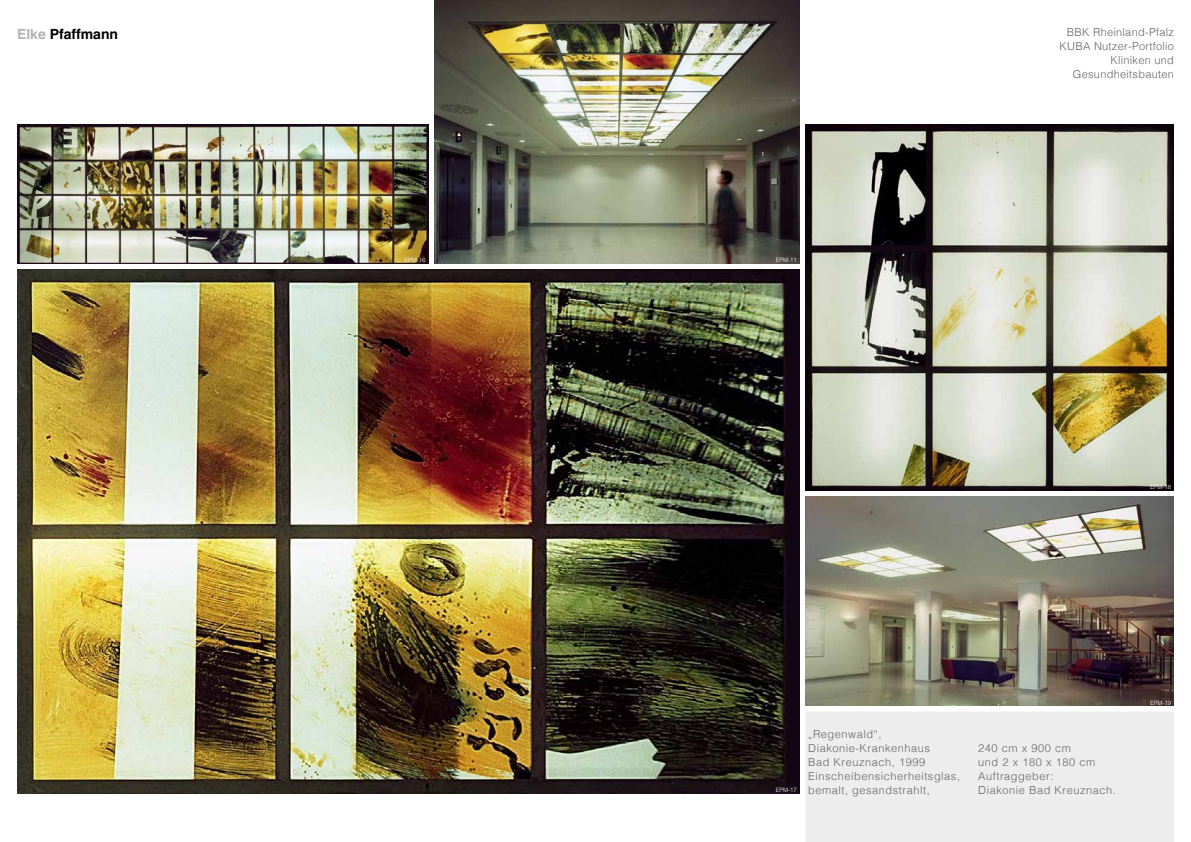
<style>
.page{position:relative;width:1191px;height:842px;background:#fff}
.page>*{position:absolute;margin:0;border:0;box-sizing:border-box;transform-origin:0 0}
.t1{font:700 14px "Helvetica";color:#000}
.t2{font:300 11px/14px "Helvetica";letter-spacing:.05em;color:#646363}
.t3{font:300 11px/14px "Helvetica";letter-spacing:.025em;color:#646363;text-align:right}
.t4{font:300 6px "Helvetica";color:#fff}
.s1{color:#b3b2b2}
</style>
<div class="page">
<img style="left:17px;top:125px;width:411px;height:139px">
<img style="left:17px;top:269px;width:782px;height:525px">
<img style="left:805px;top:125px;width:369px;height:365px">
<img style="left:805px;top:496px;width:369px;height:210px">
<img style="left:434px;top:0;width:365px;height:264px">
<div style="left:806px;top:712px;width:367px;height:129px;background:#ededed"></div>
<div style="left:805px;top:711px;width:369px;height:131px;border:1px solid #ededed"></div>
<p class="t1" style="left:17px;top:25px;width:103px"><span class="s1">Elke</span> Pfaffmann</p>
<p class="t4" style="left:404px;top:255px;width:22px">EPM-16</p>
<p class="t4" style="left:776px;top:255px;width:22px">EPM-11</p>
<p class="t3" style="left:1059px;top:25px;width:116px">BBK Rheinland-Pfalz<br>KUBA Nutzer-Portfolio<br>Kliniken und<br>Gesundheitsbauten</p>
<p class="t4" style="left:1150px;top:482px;width:22px">EPM-18</p>
<p class="t4" style="left:1150px;top:697px;width:22px">EPM-19</p>
<p class="t2" style="left:808px;top:726px;width:153px">„Regenwald“,<br>Diakonie-Krankenhaus<br>Bad Kreuznach, 1999<br>Einscheibensicherheitsglas, bemalt, gesandstrahlt,</p>
<p class="t2" style="left:978px;top:740px;width:118px">240 cm x 900 cm<br>und 2 x 180 x 180 cm<br>Auftraggeber:</p>
<p class="t4" style="left:776px;top:785px;width:22px">EPM-17</p>
<p class="t2" style="left:978px;top:782px;width:139px">Diakonie Bad Kreuznach.</p>
</div>
